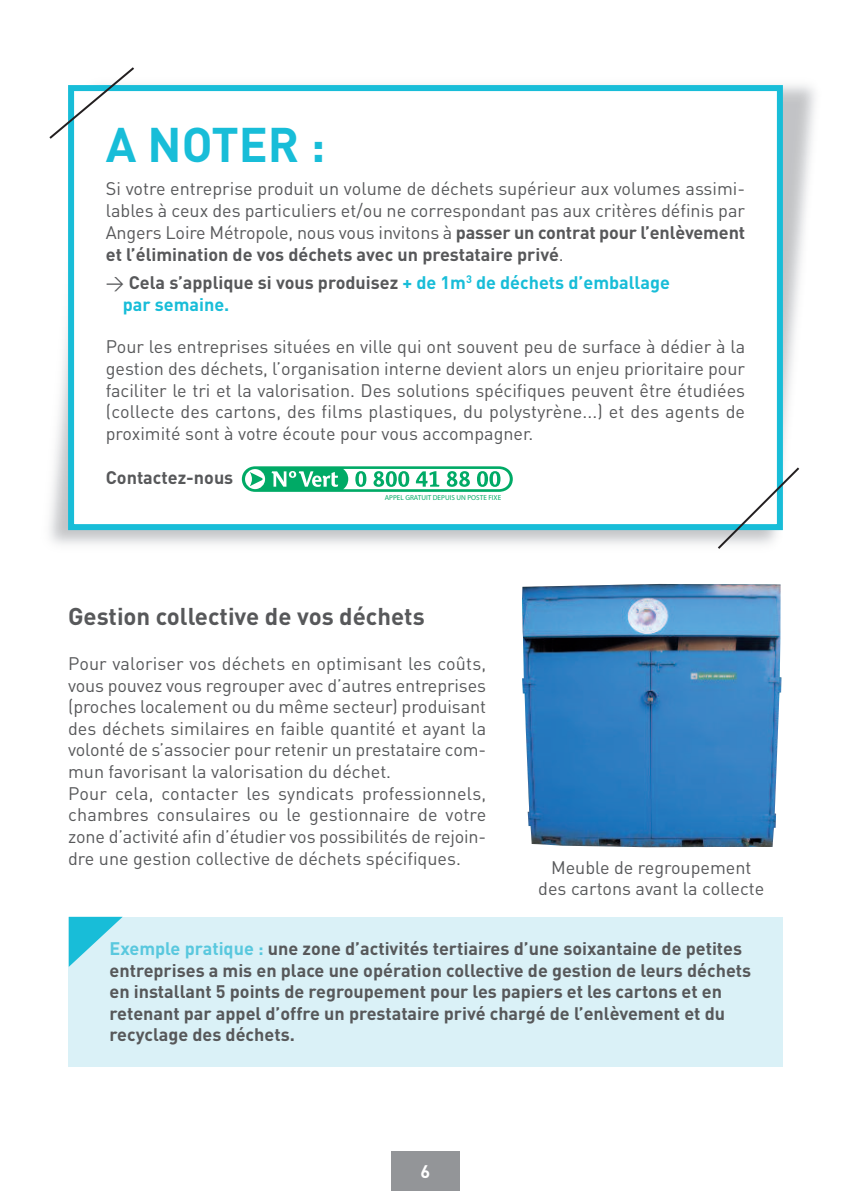
<style>
.page{position:relative;width:851px;height:1191px;background:#fff}
.page>*{position:absolute;margin:0;border:0;box-sizing:border-box;transform-origin:0 0}
.t1{font:700 48px "DIN";color:#18bdd8}
.t2{font:700 24px "DIN";color:#57585a}
.t3{font:18px/21.6px "DIN";color:#57585a;text-align:justify}
.t4{font:700 18px/21.6px "DIN";color:#57585a}
.t5{font:700 18px/22.2px "DIN";color:#18bdd8}
.t6{font:700 18px "DIN";color:#fff}
.t7{font:7.2px "Myriad";color:#0a6}
.s1{font-weight:700}
.s2{font-weight:400;color:#57585a}
.s3{color:#57585a}
.s4{color:#59c8de}
</style>
<div class="page">
<div style="left:391px;top:1151px;width:68px;height:40px;background:#939598"></div>
<div style="left:68px;top:917px;width:714px;height:149px;background:#daf1f7"></div>
<svg style="left:69px;top:916px;width:54px;height:50px"></svg>
<img style="left:49px;top:85px;width:766px;height:460px">
<div style="left:74px;top:91px;width:702px;height:433px;background:#fff"></div>
<div style="left:68px;top:85px;width:714px;height:445px;border:6px solid #18bdd8"></div>
<svg style="left:242px;top:466px;width:270px;height:26px"></svg>
<svg style="left:49px;top:67px;width:87px;height:74px"></svg>
<svg style="left:715px;top:465px;width:86px;height:84px"></svg>
<img style="left:522px;top:584px;width:259px;height:263px">
<h1 class="t1" style="left:106px;top:117px;width:221px">A NOTER :</h1>
<p class="t3" style="left:106px;top:178px;width:640px">Si votre entreprise produit un volume de déchets supérieur aux volumes assimi&shy;lables à ceux des particuliers et/ou ne correspondant pas aux critères définis par Angers Loire Métropole, nous vous invitons à <span class="s1">passer un contrat pour l’enlèvement et l’élimination de vos déchets avec un prestataire privé</span>.</p>
<p class="t5" style="left:123px;top:271px;width:548px;text-indent:-17px"><span class="s2">&gt;</span> <span class="s3">Cela s’applique si vous produisez</span> + de 1m<sup>3</sup> de déchets d’emballage par semaine.</p>
<p class="t3" style="left:106px;top:336px;width:640px">Pour les entreprises situées en ville qui ont souvent peu de surface à dédier à la gestion des déchets, l’organisation interne devient alors un enjeu prioritaire pour faciliter le tri et la valorisation. Des solutions spécifiques peuvent être étudiées (collecte des cartons, des films plastiques, du polystyrène...) et des agents de proximité sont à votre écoute pour vous accompagner.</p>
<p class="t4" style="left:106px;top:466px;width:129px">Contactez-nous</p>
<p class="t7" style="left:385px;top:494px;width:118px">APPEL GRATUIT DEPUIS UN POSTE FIXE</p>
<h2 class="t2" style="left:68px;top:602px;width:358px">Gestion collective de vos déchets</h2>
<p class="t3" style="left:68px;top:653px;width:419px;text-align:left">Pour valoriser vos déchets en optimisant les coûts, vous pouvez vous regrouper avec d’autres entreprises (proches localement ou du même secteur) produisant des déchets similaires en faible quantité et ayant la volonté de s’associer pour retenir un prestataire com&shy;mun favorisant la valorisation du déchet.<br>Pour cela, contacter les syndicats professionnels, chambres consulaires ou le gestionnaire de votre zone d’activité afin d’étudier vos possibilités de rejoin&shy;dre une gestion collective de déchets spécifiques.</p>
<p class="t3" style="left:538px;top:857px;width:227px;text-align:center">Meuble de regroupement des cartons avant la collecte</p>
<p class="t4" style="left:109px;top:938px;width:643px"><span class="s4">Exemple pratique :</span> une zone d’activités tertiaires d’une soixantaine de petites entreprises a mis en place une opération collective de gestion de leurs déchets en installant 5 points de regroupement pour les papiers et les cartons et en retenant par appel d’offre un prestataire privé chargé de l’enlèvement et du recyclage des déchets.</p>
<p class="t6" style="left:420px;top:1161px;width:11px">6</p>
</div>
